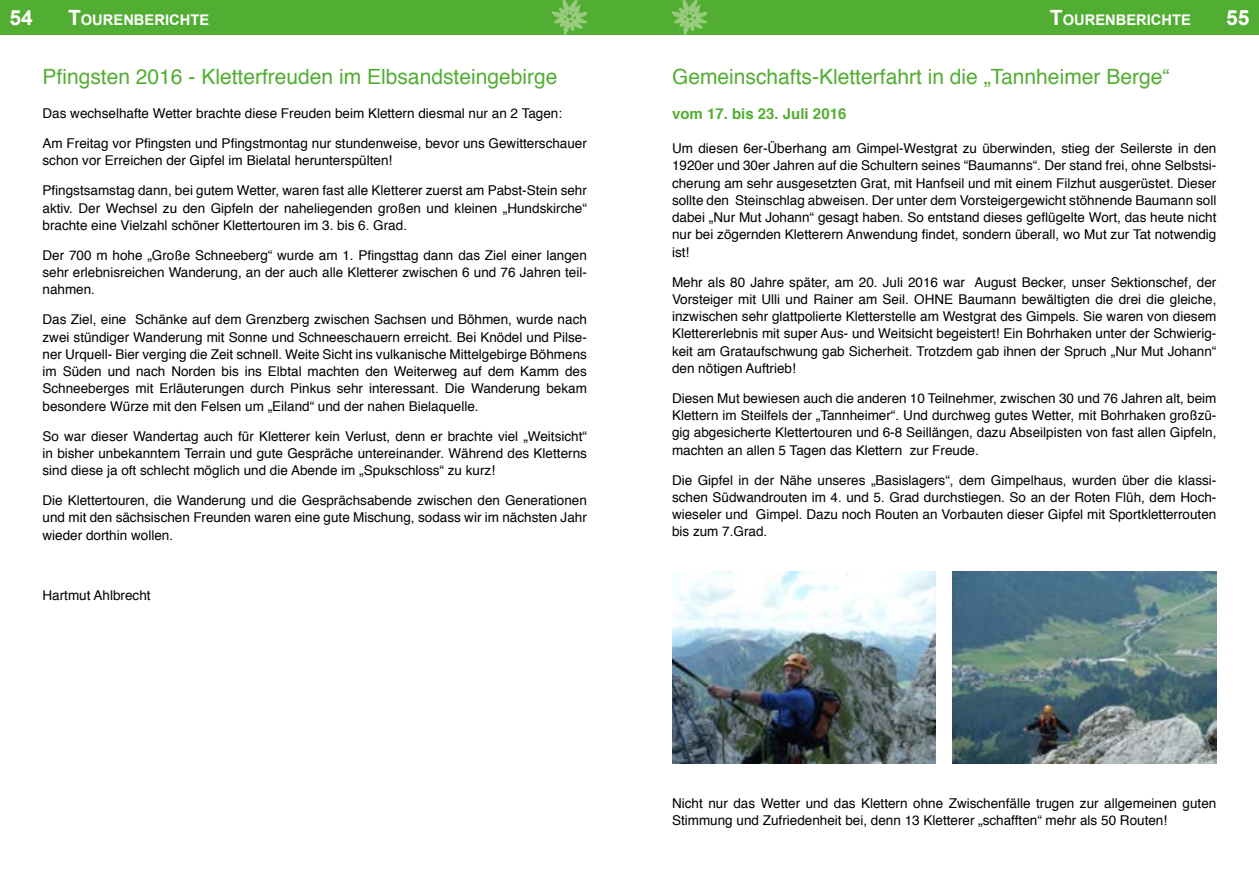
<style>
.page{position:relative;width:1259px;height:893px;background:#fff}
.page>*{position:absolute;margin:0;border:0;box-sizing:border-box;transform-origin:0 0}
.t1{font:21px "Helvetica";color:#52ae32}
.t2{font:700 21px "Arial";color:#fff}
.t3{font:700 15px "Helvetica";color:#52ae32}
.t4{font:700 14.7px "Arial";color:#fff}
.t5{font:13.5px/17.2px "Helvetica";color:#000;text-align:justify}
.s1{font-size:21px}
</style>
<div class="page">
<div style="left:629px;top:0;width:630px;height:35px;background:#52ae32"></div>
<div style="left:0;top:0;width:629px;height:35px;background:#52ae32"></div>
<svg style="left:672px;top:0;width:35px;height:35px"></svg>
<svg style="left:552px;top:0;width:35px;height:35px"></svg>
<img style="left:672px;top:572px;width:263px;height:191px">
<img style="left:952px;top:572px;width:264px;height:191px">
<h1 class="t2" style="left:10px;top:4px;width:25px">54</h1>
<p class="t4" style="left:68px;top:10px;width:143px"><span class="s1">T</span>OURENBERICHTE</p>
<p class="t4" style="left:1050px;top:10px;width:143px"><span class="s1">T</span>OURENBERICHTE</p>
<h1 class="t2" style="left:1226px;top:4px;width:25px">55</h1>
<h1 class="t1" style="left:43px;top:60px;width:516px">Pfingsten 2016 - Kletterfreuden im Elbsandsteingebirge</h1>
<p class="t5" style="left:43px;top:105px;width:521px">Das wechselhafte Wetter brachte diese Freuden beim Klettern diesmal nur an 2 Tagen:</p>
<p class="t5" style="left:43px;top:135px;width:546px">Am Freitag vor Pfingsten und Pfingstmontag nur stundenweise, bevor uns Gewitterschauer schon vor Erreichen der Gipfel im Bielatal herunterspülten!</p>
<p class="t5" style="left:43px;top:182px;width:546px">Pfingstsamstag dann, bei gutem Wetter, waren fast alle Kletterer zuerst am Pabst-Stein sehr aktiv. Der Wechsel zu den Gipfeln der naheliegenden großen und kleinen „Hundskirche“ brachte eine Vielzahl schöner Klettertouren im 3. bis 6. Grad.</p>
<p class="t5" style="left:43px;top:247px;width:546px">Der 700 m hohe „Große Schneeberg“ wurde am 1. Pfingsttag dann das Ziel einer langen sehr erlebnisreichen Wanderung, an der auch alle Kletterer zwischen 6 und 76 Jahren teil&shy;nahmen.</p>
<p class="t5" style="left:43px;top:311px;width:546px">Das Ziel, eine Schänke auf dem Grenzberg zwischen Sachsen und Böhmen, wurde nach zwei stündiger Wanderung mit Sonne und Schneeschauern erreicht. Bei Knödel und Pilse&shy;ner Urquell- Bier verging die Zeit schnell. Weite Sicht ins vulkanische Mittelgebirge Böhmens im Süden und nach Norden bis ins Elbtal machten den Weiterweg auf dem Kamm des Schneeberges mit Erläuterungen durch Pinkus sehr interessant. Die Wanderung bekam besondere Würze mit den Felsen um „Eiland“ und der nahen Bielaquelle.</p>
<p class="t5" style="left:43px;top:428px;width:546px">So war dieser Wandertag auch für Kletterer kein Verlust, denn er brachte viel „Weitsicht“ in bisher unbekanntem Terrain und gute Gespräche untereinander. Während des Kletterns sind diese ja oft schlecht möglich und die Abende im „Spukschloss“ zu kurz!</p>
<p class="t5" style="left:43px;top:492px;width:546px">Die Klettertouren, die Wanderung und die Gesprächsabende zwischen den Generationen und mit den sächsischen Freunden waren eine gute Mischung, sodass wir im nächsten Jahr wieder dorthin wollen.</p>
<p class="t5" style="left:43px;top:587px;width:110px">Hartmut Ahlbrecht</p>
<h1 class="t1" style="left:672px;top:60px;width:499px">Gemeinschafts-Kletterfahrt in die „Tannheimer Berge“</h1>
<p class="t3" style="left:672px;top:101px;width:176px">vom 17. bis 23. Juli 2016</p>
<p class="t5" style="left:672px;top:140px;width:546px">Um diesen 6er-Überhang am Gimpel-Westgrat zu überwinden, stieg der Seilerste in den 1920er und 30er Jahren auf die Schultern seines “Baumanns“. Der stand frei, ohne Selbstsi&shy;cherung am sehr ausgesetzten Grat, mit Hanfseil und mit einem Filzhut ausgerüstet. Dieser sollte den Steinschlag abweisen. Der unter dem Vorsteigergewicht stöhnende Baumann soll dabei „Nur Mut Johann“ gesagt haben. So entstand dieses geflügelte Wort, das heute nicht nur bei zögernden Kletterern Anwendung findet, sondern überall, wo Mut zur Tat notwendig ist!</p>
<p class="t5" style="left:672px;top:274px;width:546px">Mehr als 80 Jahre später, am 20. Juli 2016 war August Becker, unser Sektionschef, der Vorsteiger mit Ulli und Rainer am Seil. OHNE Baumann bewältigten die drei die gleiche, inzwischen sehr glattpolierte Kletterstelle am Westgrat des Gimpels. Sie waren von diesem Klettererlebnis mit super Aus- und Weitsicht begeistert! Ein Bohrhaken unter der Schwierig&shy;keit am Grataufschwung gab Sicherheit. Trotzdem gab ihnen der Spruch „Nur Mut Johann“ den nötigen Auftrieb!</p>
<p class="t5" style="left:672px;top:390px;width:546px">Diesen Mut bewiesen auch die anderen 10 Teilnehmer, zwischen 30 und 76 Jahren alt, beim Klettern im Steilfels der „Tannheimer“. Und durchweg gutes Wetter, mit Bohrhaken großzü&shy;gig abgesicherte Klettertouren und 6-8 Seillängen, dazu Abseilpisten von fast allen Gipfeln, machten an allen 5 Tagen das Klettern zur Freude.</p>
<p class="t5" style="left:672px;top:472px;width:546px">Die Gipfel in der Nähe unseres „Basislagers“, dem Gimpelhaus, wurden über die klassi&shy;schen Südwandrouten im 4. und 5. Grad durchstiegen. So an der Roten Flüh, dem Hoch&shy;wieseler und Gimpel. Dazu noch Routen an Vorbauten dieser Gipfel mit Sportkletterrouten bis zum 7.Grad.</p>
<p class="t5" style="left:672px;top:795px;width:546px">Nicht nur das Wetter und das Klettern ohne Zwischenfälle trugen zur allgemeinen guten<br>Stimmung und Zufriedenheit bei, denn 13 Kletterer „schafften“ mehr als 50 Routen!</p>
</div>
